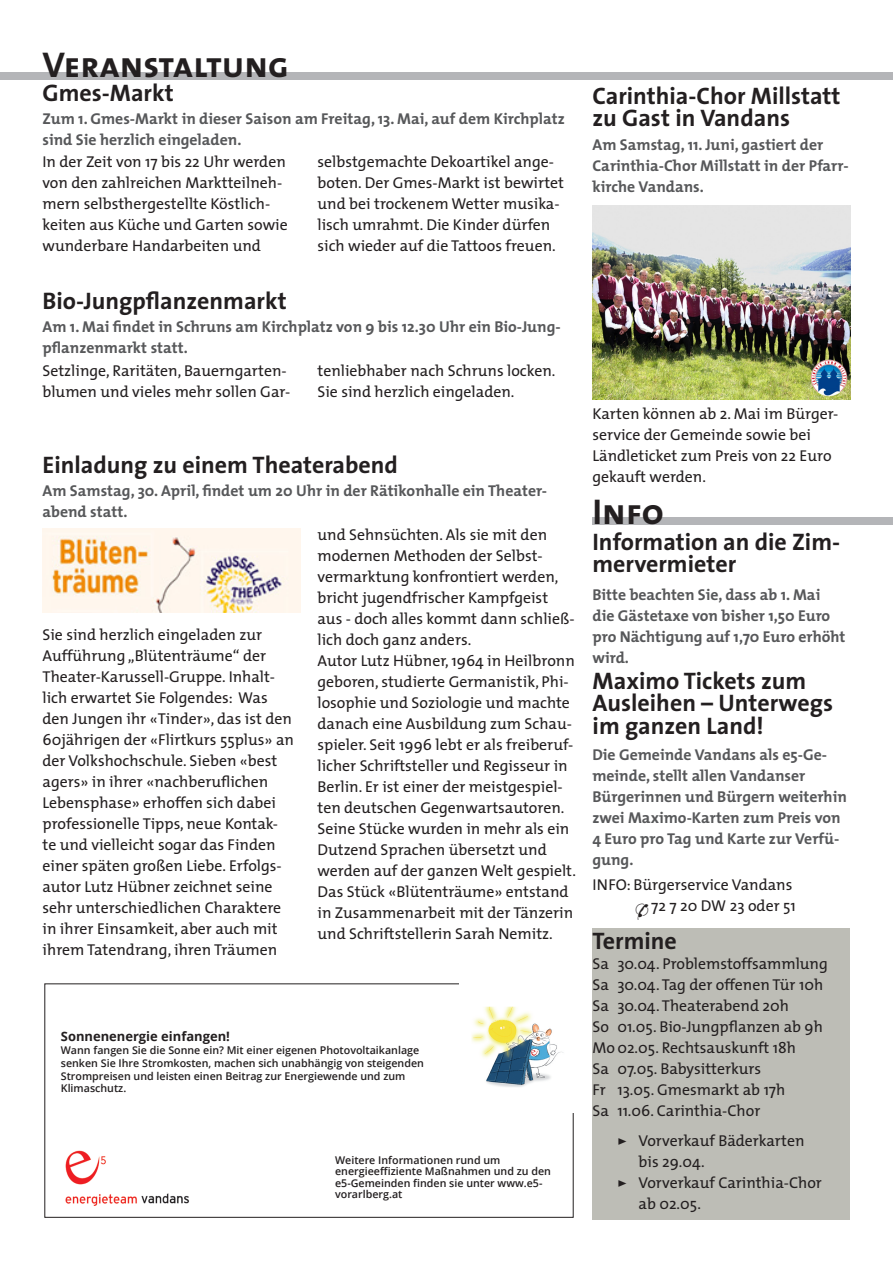
<style>
.page{position:relative;width:893px;height:1263px;background:#fff}
.page>*{position:absolute;margin:0;border:0;box-sizing:border-box;transform-origin:0 0}
.t1{font:36px "The Sans Bold Caps";color:#231f20}
.Überschrift_2{font:700 24px/22.5px "The Sans";color:#231f20}
.Haupttext{font:15.75px/21px "The Mix";color:#231f20}
.Text_grau_fett{font:700 15.75px/21px "The Mix";color:#57585a}
.t2{font:700 12.9px "Open Sans";color:#231f20}
.t3{font:600 10.65px/12.6px "Open Sans";color:#231f20}
.s1{font-family:"Commercial Pi BT";font-size:16.5px}
.s2{font-family:"The Sans Bold Caps"}
</style>
<div class="page">
<div style="left:592px;top:928px;width:258px;height:291px;background:#bdbdb6"></div>
<div style="left:0;top:73px;width:893px;height:7px;background:#b4b5b8"></div>
<img style="left:43px;top:529px;width:257px;height:83px">
<img style="left:592px;top:206px;width:258px;height:193px">
<div style="left:592px;top:517px;width:301px;height:8px;background:#b4b5b8"></div>
<img style="left:471px;top:1006px;width:93px;height:81px">
<img style="left:65px;top:1150px;width:124px;height:56px">
<p class="t1" style="left:43px;top:35px;width:248px">Veranstaltung</p>
<p class="Überschrift_2" style="left:43px;top:81px;width:133px">Gmes-Markt</p>
<p class="Text_grau_fett" style="left:43px;top:108px;width:524px">Zum 1. Gmes-Markt in dieser Saison am Freitag, 13. Mai, auf dem Kirchplatz sind Sie herzlich eingeladen.</p>
<p class="Haupttext" style="left:43px;top:150px;width:247px">In der Zeit von 17 bis 22 Uhr werden von den zahlreichen Marktteilneh&shy;mern selbsthergestellte Köstlich&shy;keiten aus Küche und Garten sowie wunderbare Handarbeiten und</p>
<p class="Haupttext" style="left:317px;top:150px;width:248px">selbstgemachte Dekoartikel ange&shy;boten. Der Gmes-Markt ist bewirtet und bei trockenem Wetter musika&shy;lisch umrahmt. Die Kinder dürfen sich wieder auf die Tattoos freuen.</p>
<p class="Überschrift_2" style="left:43px;top:289px;width:246px">Bio-Jungpflanzenmarkt</p>
<p class="Text_grau_fett" style="left:43px;top:316px;width:520px">Am 1. Mai findet in Schruns am Kirchplatz von 9 bis 12.30 Uhr ein Bio-Jung&shy;pflanzenmarkt statt.</p>
<p class="Haupttext" style="left:43px;top:360px;width:249px">Setzlinge, Raritäten, Bauerngarten&shy;blumen und vieles mehr sollen Gar-</p>
<p class="Haupttext" style="left:317px;top:360px;width:240px">tenliebhaber nach Schruns locken.<br>Sie sind herzlich eingeladen.</p>
<p class="Überschrift_2" style="left:43px;top:453px;width:357px">Einladung zu einem Theaterabend</p>
<p class="Text_grau_fett" style="left:43px;top:480px;width:506px">Am Samstag, 30. April, findet um 20 Uhr in der Rätikonhalle ein Theater&shy;abend statt.</p>
<p class="Haupttext" style="left:43px;top:623px;width:253px">Sie sind herzlich eingeladen zur Aufführung „Blütenträume“ der Theater-Karussell-Gruppe. Inhalt&shy;lich erwartet Sie Folgendes: Was den Jungen ihr «Tinder», das ist den 60jährigen der «Flirtkurs 55plus» an der Volkshochschule. Sieben «best agers» in ihrer «nachberuflichen Lebensphase» erhoffen sich dabei professionelle Tipps, neue Kontak&shy;te und vielleicht sogar das Finden einer späten großen Liebe. Erfolgs&shy;autor Lutz Hübner zeichnet seine sehr unterschiedlichen Charaktere in ihrer Einsamkeit, aber auch mit ihrem Tatendrang, ihren Träumen</p>
<p class="Haupttext" style="left:317px;top:524px;width:259px">und Sehnsüchten. Als sie mit den modernen Methoden der Selbst&shy;vermarktung konfrontiert werden, bricht jugendfrischer Kampfgeist aus - doch alles kommt dann schließ&shy;lich doch ganz anders.</p>
<p class="Haupttext" style="left:317px;top:650px;width:260px">Autor Lutz Hübner, 1964 in Heilbronn geboren, studierte Germanistik, Phi&shy;losophie und Soziologie und machte danach eine Ausbildung zum Schau&shy;spieler. Seit 1996 lebt er als freiberuf&shy;licher Schriftsteller und Regisseur in Berlin. Er ist einer der meistgespiel&shy;ten deutschen Gegenwartsautoren.<br>Seine Stücke wurden in mehr als ein Dutzend Sprachen übersetzt und werden auf der ganzen Welt gespielt.<br>Das Stück «Blütenträume» entstand in Zusammenarbeit mit der Tänzerin und Schriftstellerin Sarah Nemitz.</p>
<p class="t2" style="left:61px;top:1027px;width:171px">Sonnenenergie einfangen!</p>
<p class="t3" style="left:61px;top:1044px;width:365px">Wann fangen Sie die Sonne ein? Mit einer eigenen Photovoltaikanlage senken Sie Ihre Stromkosten, machen sich unabhängig von steigenden Strompreisen und leisten einen Beitrag zur Energiewende und zum Klimaschutz.</p>
<p class="t3" style="left:335px;top:1154px;width:217px;line-height:11.2px">Weitere Informationen rund um energieeffiziente Maßnahmen und zu den e5-Gemeinden finden sie unter www.e5- vorarlberg.at</p>
<p class="Überschrift_2" style="left:592px;top:84px;width:250px">Carinthia-Chor Millstatt zu Gast in Vandans</p>
<p class="Text_grau_fett" style="left:592px;top:134px;width:258px">Am Samstag, 11. Juni, gastiert der<br>Carinthia-Chor Millstatt in der Pfarr&shy;kirche Vandans.</p>
<p class="Haupttext" style="left:592px;top:403px;width:247px">Karten können ab 2. Mai im Bürger&shy;service der Gemeinde sowie bei<br>Ländleticket zum Preis von 22 Euro gekauft werden.</p>
<p class="t1" style="left:592px;top:481px;width:73px">Info</p>
<p class="Überschrift_2" style="left:592px;top:530px;width:249px">Information an die Zim&shy;mervermieter</p>
<p class="Text_grau_fett" style="left:592px;top:584px;width:254px">Bitte beachten Sie, dass ab 1. Mai die Gästetaxe von bisher 1,50 Euro pro Nächtigung auf 1,70 Euro erhöht wird.</p>
<p class="Überschrift_2" style="left:593px;top:669px;width:242px">Maximo Tickets zum<br>Ausleihen – Unterwegs im ganzen Land!</p>
<p class="Text_grau_fett" style="left:592px;top:744px;width:256px">Die Gemeinde Vandans als e5-Ge&shy;meinde, stellt allen Vandanser<br>Bürgerinnen und Bürgern weiterhin zwei Maximo-Karten zum Preis von<br>4 Euro pro Tag und Karte zur Verfü&shy;gung.</p>
<p class="Haupttext" style="left:592px;top:874px;width:205px;text-align:right">INFO: Bürgerservice Vandans <span class="s1">*</span> 72 7 20 DW 23 oder 51</p>
<p class="Überschrift_2" style="left:592px;top:929px;width:86px">Termine</p>
<p class="Haupttext" style="left:592px;top:952px;width:18px">Sa</p>
<p class="Haupttext" style="left:592px;top:973px;width:18px">Sa</p>
<p class="Haupttext" style="left:592px;top:994px;width:18px">Sa</p>
<p class="Haupttext" style="left:592px;top:1015px;width:18px">So</p>
<p class="Haupttext" style="left:592px;top:1057px;width:18px">Sa</p>
<p class="Haupttext" style="left:592px;top:1078px;width:15px">Fr</p>
<p class="Haupttext" style="left:592px;top:1099px;width:18px">Sa</p>
<p class="Haupttext" style="left:617px;top:953px;width:212px">30.04. Problemstoffsammlung</p>
<p class="Haupttext" style="left:617px;top:974px;width:207px">30.04. Tag der offenen Tür 10h</p>
<p class="Haupttext" style="left:617px;top:995px;width:173px">30.04. Theaterabend 20h</p>
<p class="Haupttext" style="left:617px;top:1016px;width:207px">01.05. Bio-Jungpflanzen ab 9h</p>
<p class="Haupttext" style="left:592px;top:1037px;width:205px">Mo02.05. Rechtsauskunft 18h</p>
<p class="Haupttext" style="left:617px;top:1058px;width:145px">07.05. Babysitterkurs</p>
<p class="Haupttext" style="left:617px;top:1079px;width:170px">13.05. Gmesmarkt ab 17h</p>
<p class="Haupttext" style="left:617px;top:1100px;width:145px">11.06. Carinthia-Chor</p>
<p class="Haupttext" style="left:639px;top:1130px;width:167px;text-indent:-21px"><span class="s2">&gt;</span> Vorverkauf Bäderkarten bis 29.04.</p>
<p class="Haupttext" style="left:639px;top:1172px;width:185px;text-indent:-21px"><span class="s2">&gt;</span> Vorverkauf Carinthia-Chor ab 02.05.</p>
</div>
